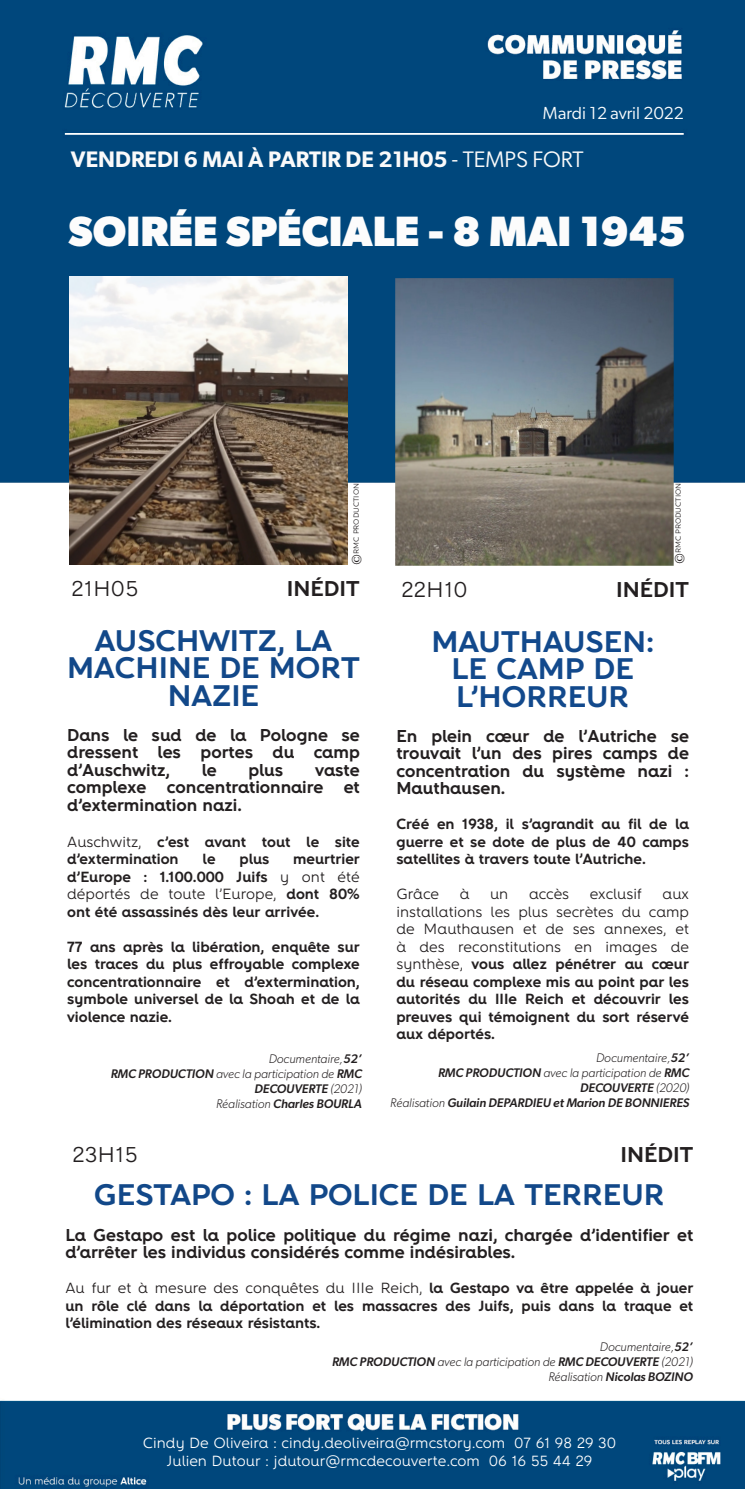
<style>
.page{position:relative;width:745px;height:1489px;background:#fff}
.page>*{position:absolute;margin:0;border:0;box-sizing:border-box;transform-origin:0 0}
.t1{font:700 42.5px "Gibson";color:#fcfcfc}
.t2{font:700 30.25px/27.5px "Altice";color:#124889;text-align:center}
.t3{font:700 30.25px/27.5px "Altice";color:#12498c;text-align:center}
.t4{font:600 22.5px "Gibson";color:#fafafa}
.t5{font:700 21.88px "Altice";color:#231f20}
.t6{font:21.88px "Altice";color:#231f20}
.t7{font:700 17.5px/17.5px "Altice";color:#231f20;text-align:justify}
.t8{font:17.5px "Gibson";color:#fbfdfe}
.t9{font:15.62px "Minion Pro";color:#231f20}
.t10{font:700 15px/17.5px "Altice";color:#231f20;text-align:justify}
.t11{font:15px "Altice";color:#fff}
.t12{font:15px "Altice";color:#231f20}
.t13{font:italic 300 12.5px/15px "Gibson";color:#231f20;text-align:right}
.t14{font:italic 500 12.5px "Gibson";color:#231f20}
.t15{font:7.5px "Altice";color:#231f20}
.s1{font-weight:400}
.s2{font-weight:500}
.s3{font-weight:300}
</style>
<div class="page">
<img style="left:0;top:0;width:744px;height:1488px">
<img style="left:69px;top:276px;width:278px;height:288px">
<img style="left:395px;top:278px;width:278px;height:287px">
<p class="t8" style="left:542px;top:102px;width:142px">Mardi 12 avril 2022</p>
<p class="t4" style="left:71px;top:146px;width:514px">VENDREDI 6 MAI À PARTIR DE 21H05 <span class="s1">- TEMPS FORT</span></p>
<p class="t1" style="left:68px;top:206px;width:618px">SOIRÉE SPÉCIALE - 8 MAI 1945</p>
<p class="t15" style="left:673px;top:553px;width:72px;rotate:-90deg">RMC PRODUCTION</p>
<p class="t15" style="left:351px;top:553px;width:72px;rotate:-90deg">RMC PRODUCTION</p>
<p class="t9" style="left:346px;top:565px;width:13px;rotate:-90deg">©</p>
<p class="t9" style="left:668px;top:564px;width:13px;rotate:-90deg">©</p>
<p class="t6" style="left:71px;top:575px;width:68px">21H05</p>
<p class="t5" style="left:287px;top:575px;width:74px">INÉDIT</p>
<p class="t2" style="left:67px;top:626px;width:294px">AUSCHWITZ, LA<br>MACHINE DE MORT<br>NAZIE</p>
<p class="t7" style="left:67px;top:726px;width:294px">Dans le sud de la Pologne se dressent les portes du camp d’Auschwitz,</p>
<p class="t7" style="left:202px;top:761px;width:16px">le</p>
<p class="t7" style="left:248px;top:761px;width:36px">plus</p>
<p class="t7" style="left:67px;top:760px;width:294px;text-indent:248px">vaste complexe concentrationnaire et d’extermination nazi.</p>
<p class="t10" style="left:67px;top:832px;width:294px"><span class="s1">Auschwitz,</span> c’est avant tout le site d’extermination</p>
<p class="t10" style="left:67px;top:850px;width:294px;text-indent:226px">meurtrier d’Europe : 1.100.000 Juifs <span class="s1">y ont été déportés de toute l’Europe,</span> dont 80% ont été assassinés dès leur arrivée.</p>
<p class="t10" style="left:67px;top:937px;width:294px">77 ans après la libération, enquête sur les traces du plus effroyable complexe concentrationnaire et d’extermination, symbole universel de la Shoah et de la violence nazie.</p>
<p class="t10" style="left:202px;top:850px;width:14px">le</p>
<p class="t10" style="left:239px;top:850px;width:31px">plus</p>
<p class="t13" style="left:268px;top:1050px;width:95px">Documentaire,<span class="s2">52’</span></p>
<p class="t13" style="left:111px;top:1065px;width:252px"><span class="s2">RMC PRODUCTION</span> avec la participation de <span class="s2">RMC<br>DECOUVERTE</span> (2021)</p>
<p class="t14" style="left:216px;top:1096px;width:147px"><span class="s3">Réalisation</span> Charles BOURLA</p>
<p class="t6" style="left:401px;top:576px;width:68px">22H10</p>
<p class="t5" style="left:615px;top:575px;width:74px">INÉDIT</p>
<p class="t3" style="left:431px;top:627px;width:224px">MAUTHAUSEN:<br>LE CAMP DE<br>L’HORREUR</p>
<p class="t7" style="left:396px;top:726px;width:294px">En plein cœur de l’Autriche se trouvait l’un des pires camps de concentration du système nazi :<br>Mauthausen.</p>
<p class="t10" style="left:396px;top:815px;width:294px">Créé en 1938, il s’agrandit au fil de la guerre et se dote de plus de 40 camps satellites à travers toute l’Autriche.</p>
<p class="t12" style="left:396px;top:885px;width:44px">Grâce</p>
<p class="t12" style="left:459px;top:885px;width:11px">à</p>
<p class="t12" style="left:490px;top:885px;width:20px">un</p>
<p class="t12" style="left:528px;top:885px;width:42px">accès</p>
<p class="t12" style="left:589px;top:885px;width:54px">exclusif</p>
<p class="t10" style="left:396px;top:885px;width:294px;text-indent:266px"><span class="s1">aux installations les plus secrètes du camp de Mauthausen et de ses annexes, et à des reconstitutions en images de synthèse,</span> vous allez pénétrer au cœur du réseau complexe mis au point par les autorités du IIIe Reich et découvrir les preuves qui témoignent du sort réservé aux déportés.</p>
<p class="t13" style="left:595px;top:1050px;width:95px">Documentaire,<span class="s2">52’</span></p>
<p class="t13" style="left:438px;top:1065px;width:252px"><span class="s2">RMC PRODUCTION</span> avec la participation de <span class="s2">RMC<br>DECOUVERTE</span> (2020)</p>
<p class="t14" style="left:390px;top:1095px;width:300px"><span class="s3">Réalisation</span> Guilain DEPARDIEU et Marion DE BONNIERES</p>
<p class="t6" style="left:72px;top:1141px;width:67px">23H15</p>
<p class="t5" style="left:620px;top:1140px;width:74px">INÉDIT</p>
<p class="t2" style="left:94px;top:1180px;width:571px">GESTAPO : LA POLICE DE LA TERREUR</p>
<p class="t7" style="left:65px;top:1225px;width:629px">La Gestapo est la police politique du régime nazi, chargée d’identifier et d’arrêter les individus considérés comme indésirables.</p>
<p class="t10" style="left:65px;top:1278px;width:629px"><span class="s1">Au fur et à mesure des conquêtes du IIIe Reich,</span> la Gestapo va être appelée à jouer un rôle clé dans la déportation et les massacres des Juifs, puis dans la traque et l’élimination des réseaux résistants.</p>
<p class="t13" style="left:599px;top:1338px;width:95px">Documentaire,<span class="s2">52’</span></p>
<p class="t13" style="left:332px;top:1353px;width:362px"><span class="s2">RMC PRODUCTION</span> avec la participation de <span class="s2">RMC DECOUVERTE</span> (2021)</p>
<p class="t14" style="left:548px;top:1368px;width:146px"><span class="s3">Réalisation</span> Nicolas BOZINO</p>
<p class="t11" style="left:143px;top:1433px;width:474px">Cindy De Oliveira : cindy.deoliveira@rmcstory.com 07 61 98 29 30</p>
<p class="t11" style="left:166px;top:1451px;width:427px">Julien Dutour : jdutour@rmcdecouverte.com 06 16 55 44 29</p>
</div>
